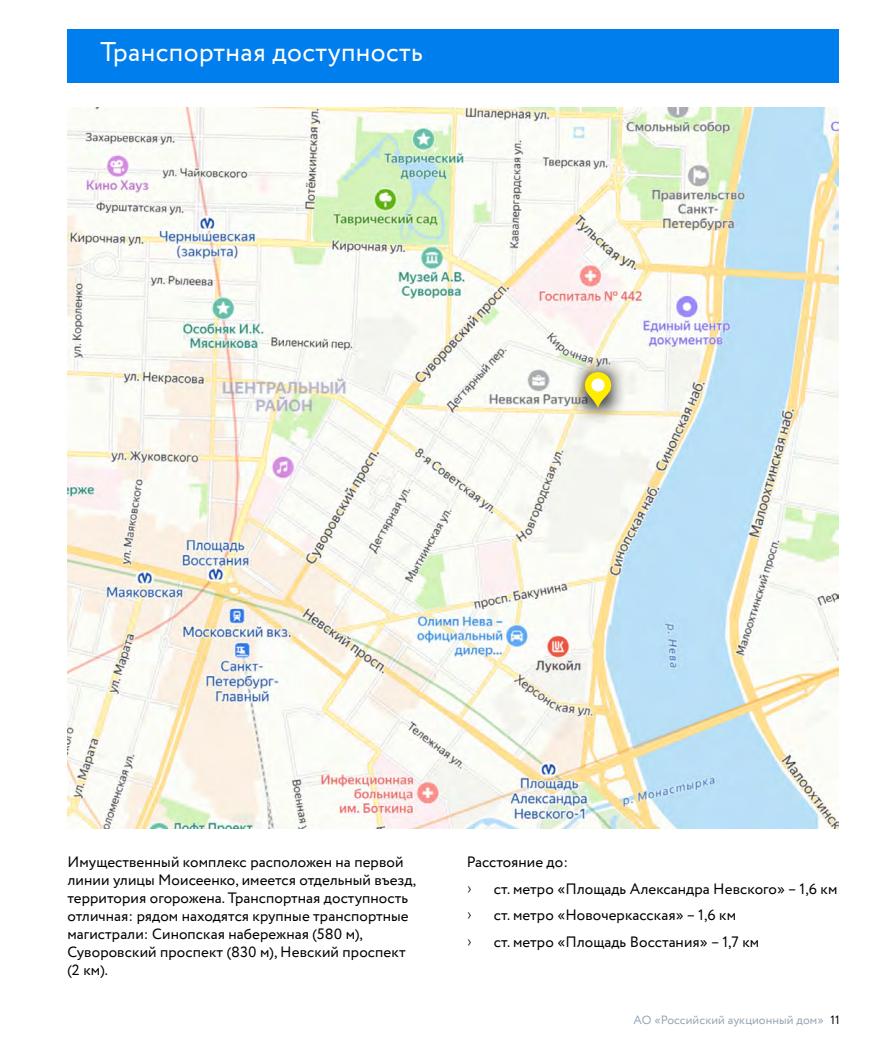
<style>
.page{position:relative;width:893px;height:1063px;background:#fff}
.page>*{position:absolute;margin:0;border:0;box-sizing:border-box;transform-origin:0 0}
.text_basic{font:27px "Circe";letter-spacing:.015em;color:#fff}
.text_basic-2{font:15px/18px "Circe";letter-spacing:.005em;color:#000}
.t1{font:15px "Free Set C";color:#000}
.t2{font:12px "Circe";letter-spacing:.005em;color:#96a7b5}
.s1{color:#000}
</style>
<div class="page">
<div style="left:67px;top:30px;width:772px;height:53px;background:#007eee"></div>
<img style="left:68px;top:107px;width:771px;height:721px">
<div style="left:570px;top:358px;width:56px;height:65px;background:#000;opacity:.75"></div>
<svg style="left:585px;top:372px;width:26px;height:36px"></svg>
<div style="left:591px;top:379px;width:14px;height:13px;background:#fff;border-radius:50%"></div>
<p class="text_basic" style="left:100px;top:34px;width:324px">Транспортная доступность</p>
<p class="text_basic-2" style="left:68px;top:854px;width:350px">Имущественный комплекс расположен на первой линии улицы Моисеенко, имеется отдельный въезд, территория огорожена. Транспортная доступность отличная: рядом находятся крупные транспортные магистрали: Синопская набережная (580 м), Суворовский проспект (830 м), Невский проспект (2 км).</p>
<p class="text_basic-2" style="left:467px;top:854px;width:103px">Расстояние до:</p>
<p class="t1" style="left:467px;top:881px;width:6px">x</p>
<p class="text_basic-2" style="left:494px;top:880px;width:345px">ст. метро «Площадь Александра Невского» – 1,6 км</p>
<p class="t1" style="left:467px;top:907px;width:6px">x</p>
<p class="text_basic-2" style="left:494px;top:907px;width:244px">ст. метро «Новочеркасская» – 1,6 км</p>
<p class="t1" style="left:467px;top:934px;width:6px">x</p>
<p class="text_basic-2" style="left:494px;top:933px;width:267px">ст. метро «Площадь Восстания» – 1,7 км</p>
<p class="t2" style="left:634px;top:1012px;width:208px">АО «Российский аукционный дом» <span class="s1">11</span></p>
</div>
